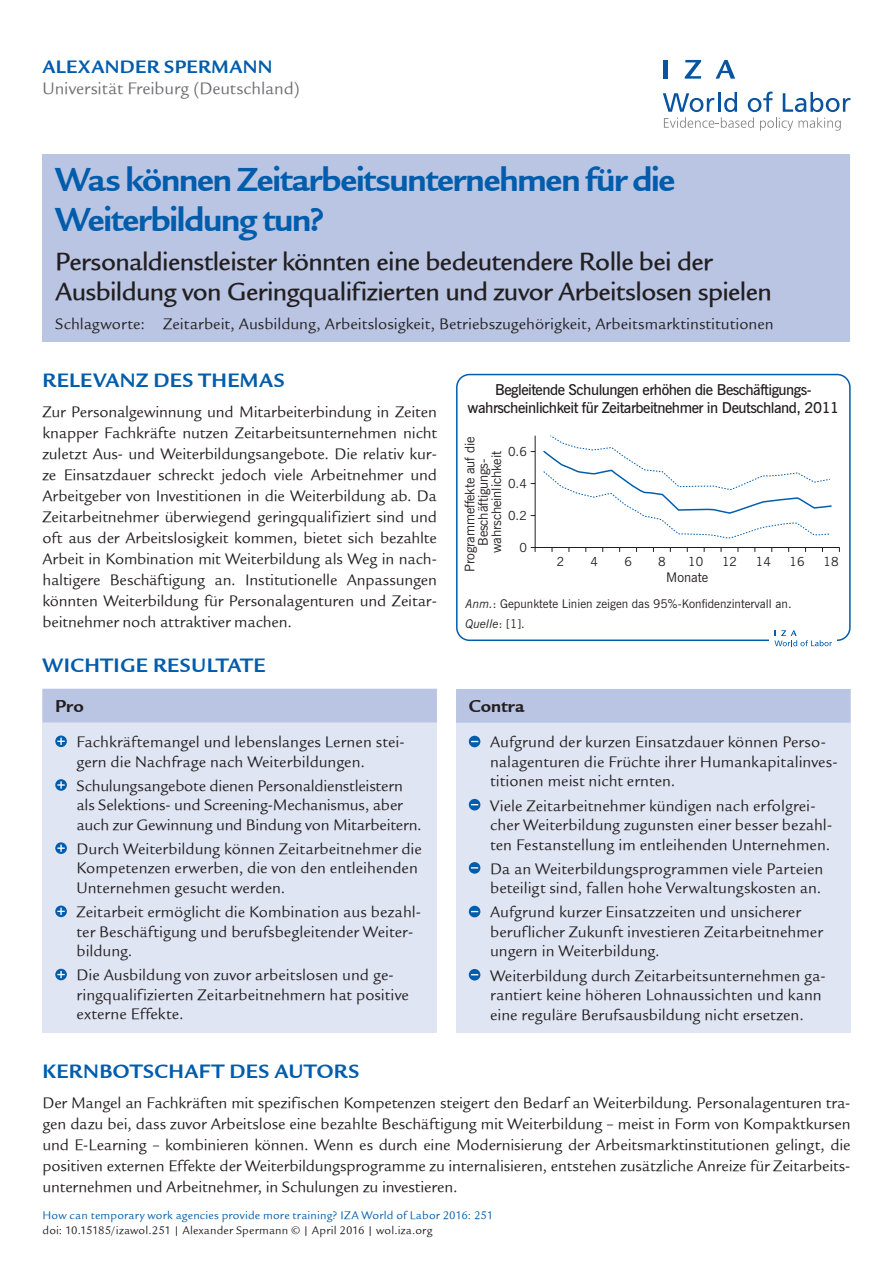
<style>
.page{position:relative;width:893px;height:1263px;background:#fff}
.page>*{position:absolute;margin:0;border:0;box-sizing:border-box;transform-origin:0 0}
.t1{font:36px/40.5px "Legacy Sans ITCTT Bold";letter-spacing:-.035em;color:#015dab}
.t2{font:27px/30px "Legacy Sans Md ITCTT Medium";letter-spacing:-.025em;color:#231f20}
.t3{font:21px "Legacy Sans ITCTT Bold";letter-spacing:.02em;color:#015dab}
.t4{font:19.5px "Legacy Sans ITCTT Bold";letter-spacing:.02em;color:#015dab}
.t5{font:18.75px "Legacy Sans ITCTT Bold";color:#231f20}
.t6{font:18px "Legacy Sans ITCTT Book";color:#6c6d70}
.t7{font:16.5px/19.5px "Legacy Sans ITCTT Book";color:#231f20}
.t8{font:600 15px/18px "News Gothic BT";letter-spacing:-.035em;color:#231f20;text-align:center}
.t9{font:13.2px/13.2px "News Gothic BT";letter-spacing:-.01em;color:#231f20;text-align:center}
.t10{font:12.45px "News Gothic BT";color:#231f20}
.t11{font:12px "Legacy Sans ITCTT Book";letter-spacing:.015em;color:#015dab}
.t12{font:12px/19.5px "News Gothic BT";color:#231f20}
.t13{font:12px "Legacy Sans ITCTT Book";letter-spacing:.015em;color:#231f20}
.s1{font-style:italic}
</style>
<div class="page">
<svg style="left:663px;top:92px;width:187px;height:39px"></svg>
<hr style="left:664px;top:60px;width:4px;height:19px;background:#0854a0">
<svg style="left:685px;top:60px;width:16px;height:19px"></svg>
<svg style="left:716px;top:60px;width:19px;height:19px"></svg>
<div style="left:43px;top:154px;width:807px;height:188px;background:#b9c5e3"></div>
<div style="left:43px;top:689px;width:394px;height:344px;background:#e0e5f3"></div>
<div style="left:43px;top:689px;width:394px;height:33px;background:#b9c5e3"></div>
<svg style="left:55px;top:735px;width:12px;height:12px"></svg>
<svg style="left:57px;top:738px;width:8px;height:7px"></svg>
<svg style="left:55px;top:779px;width:12px;height:12px"></svg>
<svg style="left:57px;top:781px;width:8px;height:8px"></svg>
<svg style="left:55px;top:842px;width:12px;height:12px"></svg>
<svg style="left:57px;top:844px;width:8px;height:8px"></svg>
<svg style="left:55px;top:905px;width:12px;height:12px"></svg>
<svg style="left:57px;top:908px;width:8px;height:7px"></svg>
<svg style="left:55px;top:969px;width:12px;height:11px"></svg>
<svg style="left:57px;top:971px;width:8px;height:7px"></svg>
<div style="left:456px;top:689px;width:394px;height:344px;background:#e0e5f3"></div>
<div style="left:456px;top:689px;width:394px;height:34px;background:#b9c5e3"></div>
<svg style="left:469px;top:736px;width:11px;height:11px"></svg>
<svg style="left:469px;top:799px;width:11px;height:11px"></svg>
<svg style="left:469px;top:862px;width:11px;height:12px"></svg>
<svg style="left:469px;top:906px;width:11px;height:11px"></svg>
<svg style="left:469px;top:969px;width:11px;height:11px"></svg>
<div style="left:456px;top:374px;width:395px;height:267px;border:2px solid #015dab;border-radius:13px"></div>
<hr style="left:535px;top:436px;width:1px;height:111px;background:#231f20">
<svg style="left:531px;top:547px;width:5px;height:5px"></svg>
<hr style="left:535px;top:547px;width:304px;height:1px;background:#231f20">
<svg style="left:543px;top:435px;width:289px;height:103px"></svg>
<div style="left:769px;top:625px;width:68px;height:27px;background:#fff"></div>
<svg style="left:774px;top:630px;width:58px;height:16px"></svg>
<p class="t4" style="left:43px;top:55px;width:232px">ALEXANDER SPERMANN</p>
<p class="t6" style="left:43px;top:79px;width:259px">Universität Freiburg (Deutschland)</p>
<h1 class="t1" style="left:55px;top:159px;width:621px">Was können Zeitarbeitsunternehmen für die<br>Weiterbildung tun?</h1>
<h2 class="t2" style="left:55px;top:246px;width:718px">Personaldienstleister könnten eine bedeutendere Rolle bei der<br>Ausbildung von Geringqualifizierten und zuvor Arbeitslosen spielen</h2>
<p class="t7" style="left:55px;top:314px;width:720px">Schlagworte: Zeitarbeit, Ausbildung, Arbeitslosigkeit, Betriebszugehörigkeit, Arbeitsmarktinstitutionen</p>
<p class="t3" style="left:43px;top:368px;width:244px">RELEVANZ DES THEMAS</p>
<p class="t7" style="left:43px;top:401px;width:396px;line-height:21px;text-align:justify">Zur Personalgewinnung und Mitarbeiterbindung in Zeiten knapper Fachkräfte nutzen Zeitarbeitsunternehmen nicht zuletzt Aus- und Weiterbildungsangebote. Die relativ kur&shy;ze Einsatzdauer schreckt jedoch viele Arbeitnehmer und Arbeitgeber von Investitionen in die Weiterbildung ab. Da Zeitarbeitnehmer überwiegend geringqualifiziert sind und oft aus der Arbeitslosigkeit kommen, bietet sich bezahlte Arbeit in Kombination mit Weiterbildung als Weg in nach&shy;haltigere Beschäftigung an. Institutionelle Anpassungen könnten Weiterbildung für Personalagenturen und Zeitar&shy;beitnehmer noch attraktiver machen.</p>
<p class="t3" style="left:43px;top:653px;width:225px">WICHTIGE RESULTATE</p>
<p class="t5" style="left:55px;top:695px;width:30px">Pro</p>
<p class="t7" style="left:77px;top:732px;width:330px">Fachkräftemangel und lebenslanges Lernen stei&shy;gern die Nachfrage nach Weiterbildungen.</p>
<p class="t7" style="left:77px;top:776px;width:347px">Schulungsangebote dienen Personaldienstleistern als Selektions- und Screening-Mechanismus, aber auch zur Gewinnung und Bindung von Mitarbeitern.</p>
<p class="t7" style="left:77px;top:839px;width:347px">Durch Weiterbildung können Zeitarbeitnehmer die<br>Kompetenzen erwerben, die von den entleihenden<br>Unternehmen gesucht werden.</p>
<p class="t7" style="left:77px;top:902px;width:346px">Zeitarbeit ermöglicht die Kombination aus bezahl&shy;ter Beschäftigung und berufsbegleitender Weiter&shy;bildung.</p>
<p class="t7" style="left:77px;top:965px;width:334px">Die Ausbildung von zuvor arbeitslosen und ge&shy;ringqualifizierten Zeitarbeitnehmern hat positive externe Effekte.</p>
<p class="t8" style="left:468px;top:382px;width:373px">Begleitende Schulungen erhöhen die Beschäftigungs&shy;wahrscheinlichkeit für Zeitarbeitnehmer in Deutschland, 2011</p>
<p class="t9" style="left:464px;top:571px;width:136px;rotate:-90deg">Programmeffekte auf die<br>Beschäftigungs&shy;wahrscheinlichkeit</p>
<p class="t10" style="left:508px;top:444px;width:20px">0.6</p>
<p class="t10" style="left:508px;top:476px;width:20px">0.4</p>
<p class="t10" style="left:508px;top:508px;width:20px">0.2</p>
<p class="t10" style="left:519px;top:540px;width:9px">0</p>
<p class="t10" style="left:557px;top:554px;width:9px">2</p>
<p class="t10" style="left:591px;top:554px;width:9px">4</p>
<p class="t10" style="left:624px;top:554px;width:9px">6</p>
<p class="t10" style="left:658px;top:554px;width:9px">8</p>
<p class="t10" style="left:688px;top:553px;width:17px">10</p>
<p class="t10" style="left:722px;top:553px;width:17px">12</p>
<p class="t10" style="left:756px;top:553px;width:17px">14</p>
<p class="t10" style="left:790px;top:553px;width:17px">16</p>
<p class="t10" style="left:823px;top:553px;width:17px">18</p>
<p class="t9" style="left:666px;top:571px;width:44px">Monate</p>
<p class="t12" style="left:466px;top:595px;width:328px"><span class="s1">Anm.</span>: Gepunktete Linien zeigen das 95%-Konfidenzintervall an.<br><span class="s1">Quelle</span>: [1].</p>
<p class="t5" style="left:469px;top:695px;width:57px">Contra</p>
<p class="t7" style="left:490px;top:732px;width:349px">Aufgrund der kurzen Einsatzdauer können Perso&shy;nalagenturen die Früchte ihrer Humankapitalinves&shy;titionen meist nicht ernten.</p>
<p class="t7" style="left:490px;top:796px;width:344px">Viele Zeitarbeitnehmer kündigen nach erfolgrei&shy;cher Weiterbildung zugunsten einer besser bezahl&shy;ten Festanstellung im entleihenden Unternehmen.</p>
<p class="t7" style="left:490px;top:859px;width:335px">Da an Weiterbildungsprogrammen viele Parteien beteiligt sind, fallen hohe Verwaltungskosten an.</p>
<p class="t7" style="left:490px;top:902px;width:334px">Aufgrund kurzer Einsatzzeiten und unsicherer beruflicher Zukunft investieren Zeitarbeitnehmer ungern in Weiterbildung.</p>
<p class="t7" style="left:490px;top:966px;width:337px">Weiterbildung durch Zeitarbeitsunternehmen ga&shy;rantiert keine höheren Lohnaussichten und kann eine reguläre Berufsausbildung nicht ersetzen.</p>
<p class="t3" style="left:43px;top:1059px;width:319px">KERNBOTSCHAFT DES AUTORS</p>
<p class="t7" style="left:43px;top:1092px;width:809px;line-height:21px;text-align:justify">Der Mangel an Fachkräften mit spezifischen Kompetenzen steigert den Bedarf an Weiterbildung. Personalagenturen tra&shy;gen dazu bei, dass zuvor Arbeitslose eine bezahlte Beschäftigung mit Weiterbildung – meist in Form von Kompaktkursen und E-Learning – kombinieren können. Wenn es durch eine Modernisierung der Arbeitsmarktinstitutionen gelingt, die positiven externen Effekte der Weiterbildungsprogramme zu internalisieren, entstehen zusätzliche Anreize für Zeitarbeits&shy;unternehmen und Arbeitnehmer, in Schulungen zu investieren.</p>
<p class="t11" style="left:43px;top:1209px;width:452px">How can temporary work agencies provide more training? IZA World of Labor 2016: 251</p>
<p class="t13" style="left:43px;top:1224px;width:391px">doi: 10.15185/izawol.251 | Alexander Spermann © | April 2016 | wol.iza.org</p>
</div>
